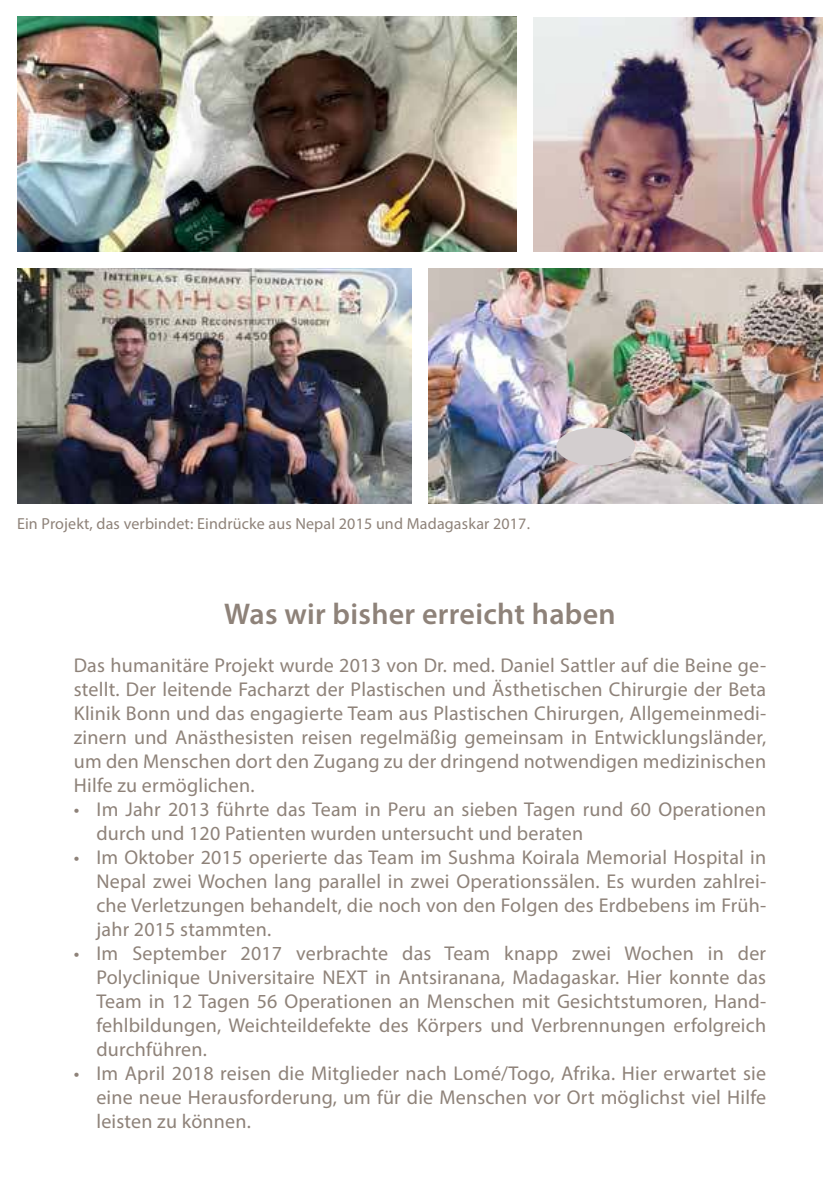
<style>
.page{position:relative;width:840px;height:1191px;background:#fff}
.page>*{position:absolute;margin:0;border:0;box-sizing:border-box;transform-origin:0 0}
.t1{font:600 30px "Myriad Pro";letter-spacing:.01em;color:#8e8279}
.t2{font:20px/24px "Myriad Pro";letter-spacing:.01em;color:#8e8279;text-align:justify}
.t3{font:16px "Myriad Pro";letter-spacing:.01em;color:#8e8279}
</style>
<div class="page">
<img style="left:17px;top:17px;width:499px;height:234px">
<img style="left:533px;top:17px;width:289px;height:234px">
<img style="left:17px;top:268px;width:394px;height:235px">
<img style="left:428px;top:268px;width:394px;height:235px">
<div style="left:556px;top:427px;width:78px;height:38px;background:#d3cecf;border-radius:50%"></div>
<p class="t3" style="left:17px;top:513px;width:514px">Ein Projekt, das verbindet: Eindrücke aus Nepal 2015 und Madagaskar 2017.</p>
<h1 class="t1" style="left:224px;top:603px;width:393px">Was wir bisher erreicht haben</h1>
<p class="t2" style="left:74px;top:653px;width:693px">Das humanitäre Projekt wurde 2013 von Dr. med. Daniel Sattler auf die Beine ge&shy;stellt. Der leitende Facharzt der Plastischen und Ästhetischen Chirurgie der Beta Klinik Bonn und das engagierte team aus Plastischen Chirurgen, Allgemeinmedi&shy;zinern und Anästhesisten reisen regelmäßig gemeinsam in Entwicklungsländer, um den Menschen dort den Zugang zu der dringend notwendigen medizinischen Hilfe zu ermöglichen.</p>
<p class="t2" style="left:96px;top:797px;width:670px;text-indent:-23px">• Im Jahr 2013 führte das team in Peru an sieben tagen rund 60 Operationen durch und 120 Patienten wurden untersucht und beraten</p>
<p class="t2" style="left:96px;top:845px;width:670px;text-indent:-23px">• Im Oktober 2015 operierte das team im Sushma Koirala Memorial Hospital in Nepal zwei Wochen lang parallel in zwei Operationssälen. Es wurden zahlrei&shy;che Verletzungen behandelt, die noch von den Folgen des Erdbebens im Früh&shy;jahr 2015 stammten.</p>
<p class="t2" style="left:96px;top:941px;width:671px;text-indent:-23px">• Im September 2017 verbrachte das team knapp zwei Wochen in der Polyclinique Universitaire NEXt in Antsiranana, Madagaskar. Hier konnte das team in 12 tagen 56 Operationen an Menschen mit Gesichtstumoren, Hand&shy;fehlbildungen, Weichteildefekte des Körpers und Verbrennungen erfolgreich durchführen.</p>
<p class="t2" style="left:96px;top:1061px;width:670px;text-indent:-23px">• Im April 2018 reisen die Mitglieder nach Lomé/togo, Afrika. Hier erwartet sie eine neue Herausforderung, um für die Menschen vor Ort möglichst viel Hilfe leisten zu können.</p>
</div>
